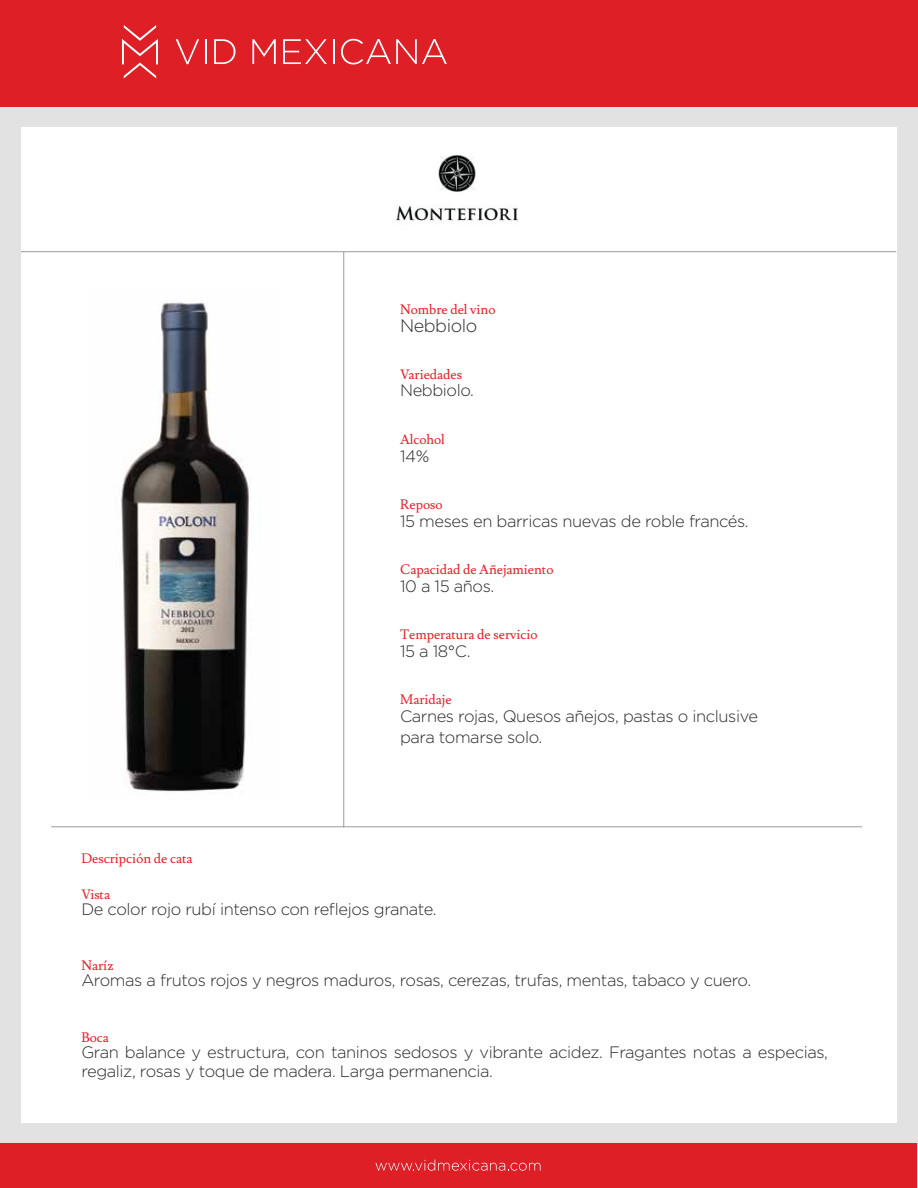
<style>
.page{position:relative;width:918px;height:1188px;background:#fff}
.page>*{position:absolute;margin:0;border:0;box-sizing:border-box;transform-origin:0 0}
.t1{font:300 18px "Gotham";letter-spacing:-.025em;color:#2b2a2b}
.t2{font:300 16.5px/21px "Gotham";letter-spacing:-.025em;color:#2b2a2b}
.t3{font:13.5px "Lusitana";color:#ed1d24}
</style>
<div class="page">
<div style="left:0;top:75px;width:918px;height:1113px;background:#e2e2e3"></div>
<div style="left:21px;top:128px;width:875px;height:995px;background:#fff"></div>
<hr style="left:21px;top:251px;width:875px;height:1px;background:#9b9b9b">
<hr style="left:344px;top:252px;width:1px;height:575px;background:#9b9b9b">
<hr style="left:51px;top:827px;width:811px;height:1px;background:#9b9b9b">
<div style="left:0;top:0;width:918px;height:107px;background:#df1f26"></div>
<svg style="left:176px;top:39px;width:23px;height:25px"></svg>
<svg style="left:205px;top:39px;width:1px;height:25px"></svg>
<svg style="left:214px;top:39px;width:22px;height:25px"></svg>
<svg style="left:252px;top:39px;width:24px;height:25px"></svg>
<svg style="left:283px;top:39px;width:44px;height:25px"></svg>
<svg style="left:333px;top:39px;width:1px;height:25px"></svg>
<svg style="left:341px;top:39px;width:106px;height:25px"></svg>
<svg style="left:122px;top:25px;width:36px;height:53px"></svg>
<div style="left:0;top:1144px;width:917px;height:44px;background:#df1f26"></div>
<svg style="left:375px;top:1160px;width:166px;height:11px"></svg>
<img style="left:396px;top:155px;width:123px;height:68px">
<img style="left:121px;top:302px;width:130px;height:490px">
<p class="t3" style="left:400px;top:301px;width:97px">Nombre del vino</p>
<p class="t1" style="left:400px;top:314px;width:79px">Nebbiolo</p>
<p class="t3" style="left:400px;top:366px;width:64px">Variedades</p>
<p class="t2" style="left:400px;top:380px;width:75px">Nebbiolo.</p>
<p class="t3" style="left:400px;top:431px;width:46px">Alcohol</p>
<p class="t2" style="left:400px;top:445px;width:31px">14%</p>
<p class="t3" style="left:400px;top:496px;width:44px">Reposo</p>
<p class="t2" style="left:400px;top:510px;width:350px">15 meses en barricas nuevas de roble francés.</p>
<p class="t3" style="left:400px;top:561px;width:155px">Capacidad de Añejamiento</p>
<p class="t2" style="left:400px;top:575px;width:96px">10 a 15 años.</p>
<p class="t3" style="left:400px;top:627px;width:139px">Temperatura de servicio</p>
<p class="t2" style="left:400px;top:640px;width:72px">15 a 18°C.</p>
<p class="t3" style="left:400px;top:692px;width:53px">Maridaje</p>
<p class="t3" style="left:81px;top:850px;width:113px">Descripción de cata</p>
<p class="t3" style="left:81px;top:886px;width:30px">Vista</p>
<p class="t2" style="left:400px;top:705px;width:360px">Carnes rojas, Quesos añejos, pastas o inclusive para tomarse solo.</p>
<p class="t2" style="left:81px;top:898px;width:357px">De color rojo rubí intenso con reflejos granate.</p>
<p class="t3" style="left:81px;top:958px;width:34px">Naríz</p>
<p class="t2" style="left:81px;top:969px;width:671px">Aromas a frutos rojos y negros maduros, rosas, cerezas, trufas, mentas, tabaco y cuero.</p>
<p class="t3" style="left:81px;top:1029px;width:29px">Boca</p>
<p class="t2" style="left:81px;top:1041px;width:748px;line-height:19.8px">Gran balance y estructura, con taninos sedosos y vibrante acidez. Fragantes notas a especias, regaliz, rosas y toque de madera. Larga permanencia.</p>
</div>
